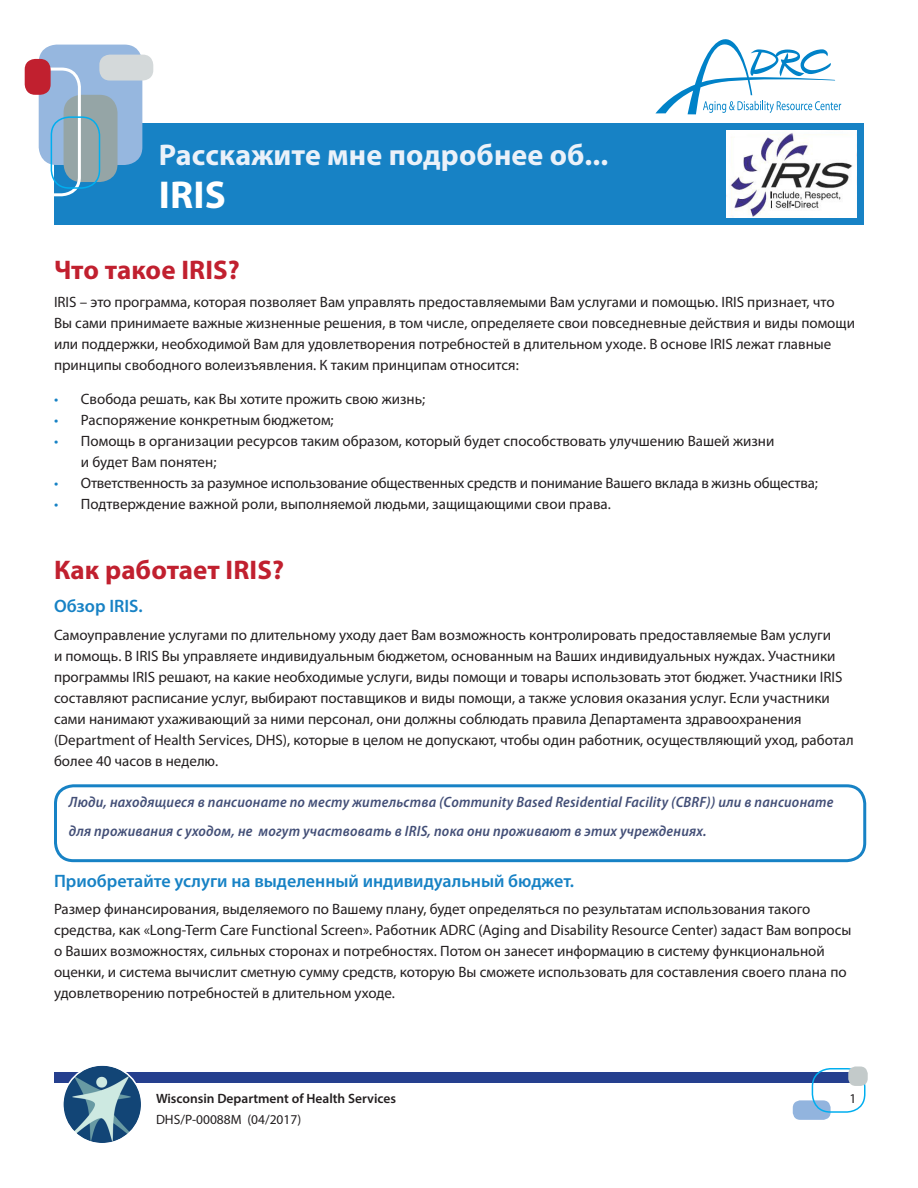
<style>
.page{position:relative;width:918px;height:1188px;background:#fff}
.page>*{position:absolute;margin:0;border:0;box-sizing:border-box;transform-origin:0 0}
.t1{font:700 39px "Myriad Pro";color:#fff}
.t2{font:700 30px "Myriad Pro";letter-spacing:.005em;color:#ebf1f9}
.t3{font:700 27px "Myriad Pro";letter-spacing:.005em;color:#c1202f}
.t4{font:600 18px "Myriad Pro";color:#1782c5}
.t5{font:15px/21px "Myriad Pro";color:#231f20}
.t6{font:italic 600 semi-condensed 15px/28.5px "Myriad Pro";letter-spacing:.015em;color:#434f77}
.t7{font:600 13.5px "Myriad Pro";color:#231f20}
.t8{font:13.5px "Myriad Pro";color:#231f20}
.s1{color:#1782c5}
</style>
<div class="page">
<div style="left:54px;top:123px;width:810px;height:102px;background:#1782c5"></div>
<svg style="left:655px;top:39px;width:186px;height:75px"></svg>
<div style="left:39px;top:45px;width:103px;height:120px;background:#96b7df;border-radius:18px"></div>
<div style="left:64px;top:95px;width:54px;height:87px;background:#95a5a6;border-radius:18px"></div>
<div style="left:99px;top:55px;width:54px;height:26px;background:#d4d9da;border-radius:11px"></div>
<div style="left:20px;top:68px;width:61px;height:128px;border:3px solid #fff;border-radius:18px"></div>
<div style="left:25px;top:59px;width:26px;height:36px;background:#c1202f;border-radius:10px"></div>
<div style="left:51px;top:116px;width:49px;height:73px;border:2px solid #00aeef;border-radius:18px"></div>
<div style="left:54px;top:1072px;width:810px;height:11px;background:#253f8e"></div>
<div style="left:793px;top:1100px;width:38px;height:20px;background:#92b4de;border-radius:8px"></div>
<div style="left:812px;top:1068px;width:53px;height:45px;border:2px solid #00aeef;border-radius:18px"></div>
<div style="left:848px;top:1066px;width:20px;height:20px;background:#c3caca;border-radius:8px"></div>
<img style="left:63px;top:1065px;width:79px;height:79px;border-radius:39px">
<div style="left:62px;top:1064px;width:80px;height:81px;border:2px solid #fff;border-radius:50%"></div>
<div style="left:54px;top:784px;width:812px;height:78px;border:3px solid #1782c5;border-radius:18px"></div>
<img style="left:727px;top:130px;width:129px;height:88px">
<h2 class="t2" style="left:159px;top:135px;width:451px">Расскажите мне подробнее об...</h2>
<h1 class="t1" style="left:159px;top:169px;width:69px">IRIS</h1>
<h3 class="t3" style="left:54px;top:253px;width:187px">Что такое IRIS?</h3>
<p class="t5" style="left:54px;top:291px;width:803px">IRIS – это программа, которая позволяет Вам управлять предоставляемыми Вам услугами и помощью. IRIS признает, что Вы сами принимаете важные жизненные решения, в том числе, определяете свои повседневные действия и виды помощи или поддержки, необходимой Вам для удовлетворения потребностей в длительном уходе. В основе IRIS лежат главные принципы свободного волеизъявления. К таким принципам относится:</p>
<p class="t5" style="left:54px;top:388px;width:373px"><span class="s1">•</span> Свобода решать, как Вы хотите прожить свою жизнь;</p>
<p class="t5" style="left:54px;top:409px;width:281px"><span class="s1">•</span> Распоряжение конкретным бюджетом;</p>
<p class="t5" style="left:81px;top:430px;width:695px;text-indent:-27px"><span class="s1">•</span> Помощь в организации ресурсов таким образом, который будет способствовать улучшению Вашей жизни и будет Вам понятен;</p>
<p class="t5" style="left:54px;top:472px;width:765px"><span class="s1">•</span> Ответственность за разумное использование общественных средств и понимание Вашего вклада в жизнь общества;</p>
<p class="t5" style="left:54px;top:493px;width:558px"><span class="s1">•</span> Подтверждение важной роли, выполняемой людьми, защищающими свои права.</p>
<h3 class="t3" style="left:54px;top:552px;width:232px">Как работает IRIS?</h3>
<p class="t4" style="left:54px;top:595px;width:90px">Обзор IRIS.</p>
<p class="t5" style="left:54px;top:624px;width:801px">Самоуправление услугами по длительному уходу дает Вам возможность контролировать предоставляемые Вам услуги<br>и помощь. В IRIS Вы управляете индивидуальным бюджетом, основанным на Ваших индивидуальных нуждах. Участники программы IRIS решают, на какие необходимые услуги, виды помощи и товары использовать этот бюджет. Участники IRIS составляют расписание услуг, выбирают поставщиков и виды помощи, а также условия оказания услуг. Если участники сами нанимают ухаживающий за ними персонал, они должны соблюдать правила Департамента здравоохранения (Department of Health Services, DHS), которые в целом не допускают, чтобы один работник, осуществляющий уход, работал более 40 часов в неделю.</p>
<p class="t6" style="left:69px;top:788px;width:766px">Люди, находящиеся в пансионате по месту жительства (Community Based Residential Facility (CBRF)) или в пансионате для проживания с уходом, не могут участвовать в IRIS, пока они проживают в этих учреждениях.</p>
<p class="t4" style="left:54px;top:869px;width:522px">Приобретайте услуги на выделенный индивидуальный бюджет.</p>
<p class="t5" style="left:54px;top:898px;width:799px">Размер финансирования, выделяемого по Вашему плану, будет определяться по результатам использования такого средства, как «Long-Term Care Functional Screen». Работник ADRC (Aging and Disability Resource Center) задаст Вам вопросы о Ваших возможностях, сильных сторонах и потребностях. Потом он занесет информацию в систему функциональной оценки, и система вычислит сметную сумму средств, которую Вы сможете использовать для составления своего плана по удовлетворению потребностей в длительном уходе.</p>
<p class="t7" style="left:156px;top:1090px;width:242px">Wisconsin Department of Health Services</p>
<p class="t8" style="left:156px;top:1111px;width:147px">DHS/P-00088M (04/2017)</p>
<p class="t8" style="left:850px;top:1090px;width:8px">1</p>
</div>
